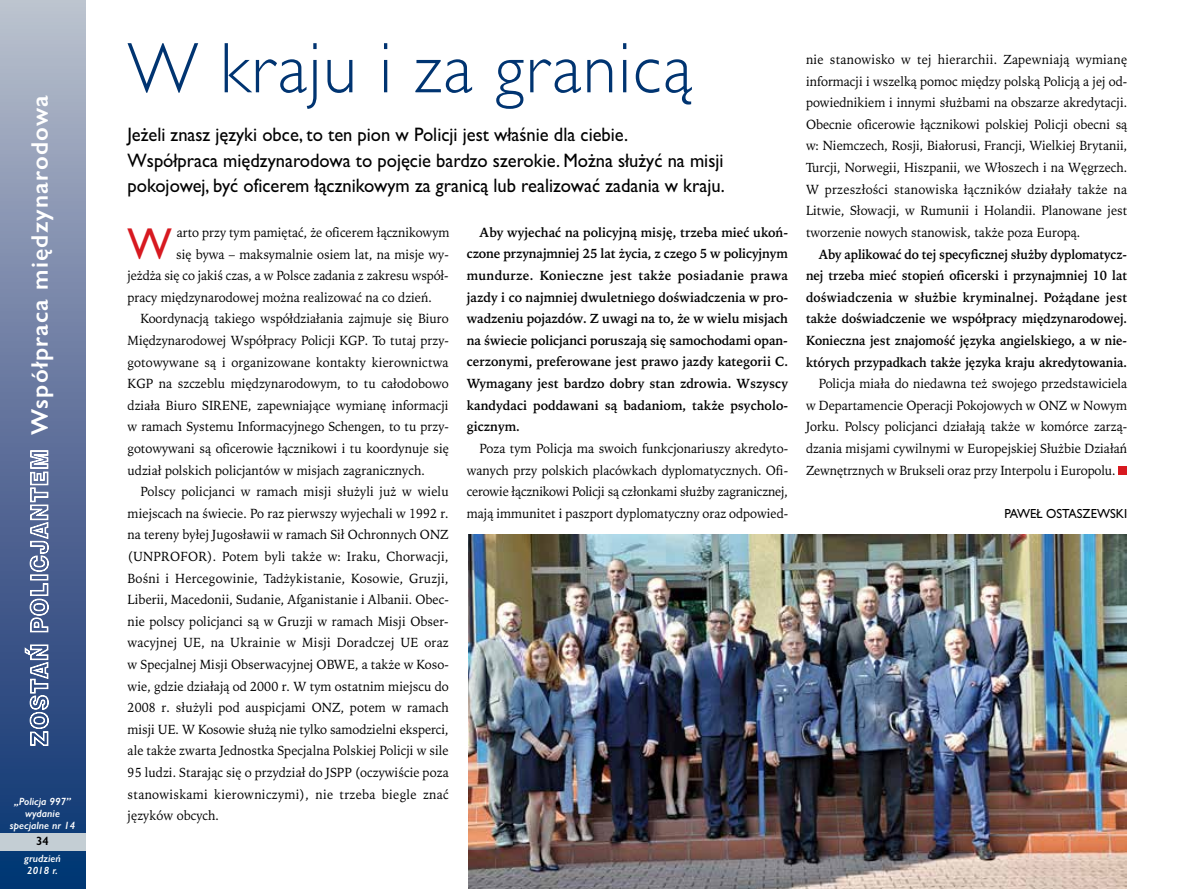
<style>
.page{position:relative;width:1191px;height:889px;background:#fff}
.page>*{position:absolute;margin:0;border:0;box-sizing:border-box;transform-origin:0 0}
.t1{font:300 72px "Gill Sans";letter-spacing:.025em;color:#003471;scale:.95 1}
.t2{font:44.85px "Gill Sans";color:#d71920;scale:.95 1}
.t3{font:600 24px "Gill Sans";letter-spacing:.05em;color:#fff}
.t4{font:19.5px/25.5px "Gill Sans";color:#000;scale:.95 1}
.t5{font:13.2px/21.6px "Iowan Old Style";letter-spacing:.005em;color:#000;text-align:justify;scale:.95 1}
.t6{font:700 13.2px/21.6px "Iowan Old Style";color:#000;text-align:justify;scale:.95 1}
.t7{font:700 13.2px/21.6px "Iowan Old Style";color:#000;text-align:justify;scale:.92 1}
.t8{font:13.2px "Iowan Old Style";letter-spacing:.025em;color:#000;scale:.95 1}
.t9{font:13.2px "Gill Sans";color:#000;scale:.95 1}
.t10{font:600 12px "Gill Sans";color:#000}
.t11{font:italic 600 10.5px/12px "Gill Sans";color:#fff}
.s1{font-family:"Swis 721 Blk Out EU";font-weight:400;color:#c4ced4}
</style>
<div class="page">
<div style="left:0;top:0;width:85px;height:889px;background:linear-gradient(to bottom,#b8baca,#082e6f)"></div>
<div style="left:0;top:833px;width:85px;height:17px;background:#c4ced4"></div>
<div style="left:1118px;top:466px;width:9px;height:9px;background:#d71920"></div>
<img style="left:468px;top:535px;width:658px;height:354px">
<h3 class="t3" style="left:26px;top:746px;width:652px;rotate:-90deg"><span class="s1">ZOSTAŃ POLICJANTEM</span> Współpraca międzynarodowa</h3>
<p class="t11" style="left:10px;top:795px;width:67px;text-align:center">„Policja 997” wydanie specjalne nr 14</p>
<p class="t10" style="left:36px;top:833px;width:14px">34</p>
<p class="t11" style="left:24px;top:852px;width:38px">grudzień<br>2018 r.</p>
<h1 class="t1" style="left:128px;top:25px;width:596px">W kraju i za granicą</h1>
<h3 class="t4" style="left:128px;top:122px;width:630px">Jeżeli znasz języki obce, to ten pion w Policji jest właśnie dla ciebie.<br>Współpraca międzynarodowa to pojęcie bardzo szerokie. Można służyć na misji pokojowej, być oficerem łącznikowym za granicą lub realizować zadania w kraju.</h3>
<h2 class="t2" style="left:128px;top:217px;width:48px">W</h2>
<p class="t5" style="left:177px;top:222px;width:288px">arto przy tym pamiętać, że oficerem łącznikowym</p>
<p class="t5" style="left:176px;top:243px;width:288px">się bywa – maksymalnie osiem lat, na misje wy-</p>
<p class="t5" style="left:128px;top:265px;width:339px">jeżdża się co jakiś czas, a w Polsce zadania z zakresu współ-</p>
<p class="t5" style="left:128px;top:286px;width:322px">pracy międzynarodowej można realizować na co dzień.</p>
<p class="t5" style="left:140px;top:308px;width:326px">Koordynacją takiego współdziałania zajmuje się Biuro</p>
<p class="t5" style="left:128px;top:330px;width:340px">Międzynarodowej Współpracy Policji KGP. To tutaj przy-</p>
<p class="t5" style="left:128px;top:351px;width:339px">gotowywane są i organizowane kontakty kierownictwa</p>
<p class="t5" style="left:128px;top:373px;width:339px">KGP na szczeblu międzynarodowym, to tu całodobowo</p>
<p class="t5" style="left:128px;top:394px;width:339px">działa Biuro SIRENE, zapewniające wymianę informacji</p>
<p class="t5" style="left:128px;top:416px;width:340px">w ramach Systemu Informacyjnego Schengen, to tu przy-</p>
<p class="t5" style="left:128px;top:438px;width:340px">gotowywani są oficerowie łącznikowi i tu koordynuje się</p>
<p class="t5" style="left:128px;top:459px;width:314px">udział polskich policjantów w misjach zagranicznych.</p>
<p class="t5" style="left:140px;top:481px;width:326px">Polscy policjanci w ramach misji służyli już w wielu</p>
<p class="t5" style="left:128px;top:502px;width:339px">miejscach na świecie. Po raz pierwszy wyjechali w 1992 r.</p>
<p class="t5" style="left:128px;top:524px;width:339px">na tereny byłej Jugosławii w ramach Sił Ochronnych ONZ</p>
<p class="t5" style="left:128px;top:545px;width:339px">(UNPROFOR). Potem byli także w: Iraku, Chorwacji,</p>
<p class="t5" style="left:128px;top:567px;width:339px">Bośni i Hercegowinie, Tadżykistanie, Kosowie, Gruzji,</p>
<p class="t5" style="left:128px;top:589px;width:340px">Liberii, Macedonii, Sudanie, Afganistanie i Albanii. Obec-</p>
<p class="t5" style="left:128px;top:610px;width:339px">nie polscy policjanci są w Gruzji w ramach Misji Obser-</p>
<p class="t5" style="left:128px;top:632px;width:340px">wacyjnej UE, na Ukrainie w Misji Doradczej UE oraz</p>
<p class="t5" style="left:128px;top:653px;width:340px">w Specjalnej Misji Obserwacyjnej OBWE, a także w Koso-</p>
<p class="t5" style="left:128px;top:675px;width:339px">wie, gdzie działają od 2000 r. W tym ostatnim miejscu do</p>
<p class="t5" style="left:128px;top:697px;width:339px">2008 r. służyli pod auspicjami ONZ, potem w ramach</p>
<p class="t5" style="left:128px;top:718px;width:339px">misji UE. W Kosowie służą nie tylko samodzielni eksperci,</p>
<p class="t5" style="left:128px;top:740px;width:339px">ale także zwarta Jednostka Specjalna Polskiej Policji w sile</p>
<p class="t5" style="left:128px;top:761px;width:339px">95 ludzi. Starając się o przydział do JSPP (oczywiście poza</p>
<p class="t8" style="left:128px;top:786px;width:339px">stanowiskami kierowniczymi), nie trzeba biegle znać</p>
<p class="t5" style="left:128px;top:805px;width:98px">języków obcych.</p>
<p class="t6" style="left:467px;top:221px;width:340px;text-indent:13px">Aby wyjechać na policyjną misję, trzeba mieć ukoń&shy;czone przynajmniej 25 lat życia, z czego 5 w policyjnym mundurze. Konieczne jest także posiadanie prawa jazdy i co najmniej dwuletniego doświadczenia w pro&shy;wadzeniu pojazdów. Z uwagi na to, że w wielu misjach na świecie policjanci poruszają się samochodami opan&shy;cerzonymi, preferowane jest prawo jazdy kategorii C.<br>Wymagany jest bardzo dobry stan zdrowia. Wszyscy kandydaci poddawani są badaniom, także psycholo&shy;gicznym.</p>
<p class="t5" style="left:467px;top:437px;width:340px;text-indent:13px">Poza tym Policja ma swoich funkcjonariuszy akredyto&shy;wanych przy polskich placówkach dyplomatycznych. Ofi&shy;cerowie łącznikowi Policji są członkami służby zagranicznej, mają immunitet i paszport dyplomatyczny oraz odpowied-</p>
<p class="t5" style="left:806px;top:49px;width:340px">nie stanowisko w tej hierarchii. Zapewniają wymianę informacji i wszelką pomoc między polską Policją a jej od&shy;powiednikiem i innymi służbami na obszarze akredytacji.<br>Obecnie oficerowie łącznikowi polskiej Policji obecni są w: Niemczech, Rosji, Białorusi, Francji, Wielkiej Brytanii, Turcji, Norwegii, Hiszpanii, we Włoszech i na Węgrzech.<br>W przeszłości stanowiska łączników działały także na Litwie, Słowacji, w Rumunii i Holandii. Planowane jest tworzenie nowych stanowisk, także poza Europą.</p>
<p class="t7" style="left:806px;top:243px;width:351px;text-indent:13px">Aby aplikować do tej specyficznej służby dyplomatycz&shy;nej trzeba mieć stopień oficerski i przynajmniej 10 lat doświadczenia w służbie kryminalnej. Pożądane jest także doświadczenie we współpracy międzynarodowej.<br>Konieczna jest znajomość języka angielskiego, a w nie&shy;których przypadkach także języka kraju akredytowania.</p>
<p class="t5" style="left:806px;top:373px;width:340px;text-indent:13px">Policja miała do niedawna też swojego przedstawiciela w Departamencie Operacji Pokojowych w ONZ w Nowym Jorku. Polscy policjanci działają także w komórce zarzą&shy;dzania misjami cywilnymi w Europejskiej Służbie Działań Zewnętrznych w Brukseli oraz przy Interpolu i Europolu.</p>
<p class="t9" style="left:1004px;top:505px;width:131px">PAWEŁ OSTASZEWSKI</p>
</div>
